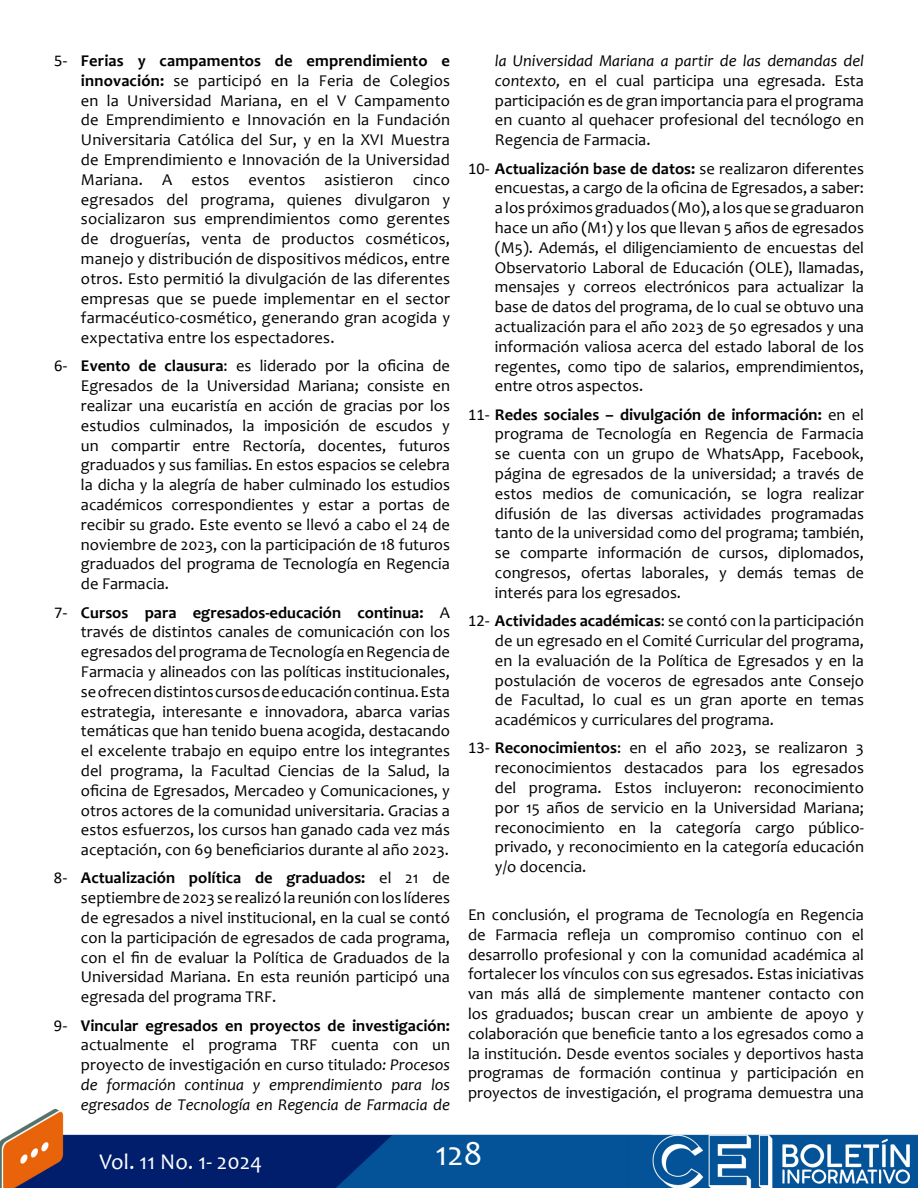
<style>
.page{position:relative;width:918px;height:1188px;background:#fff}
.page>*{position:absolute;margin:0;border:0;box-sizing:border-box;transform-origin:0 0}
.t1{font:34.5px "Candara";color:#fff}
.t2{font:22.5px "Candara";color:#fff}
.t3{font:16.5px/19.8px "Candara";color:#000;text-align:justify}
.t4{font:italic 16.5px/19.8px "Candara";color:#000;text-align:justify}
.s1{font-family:"Calibri"}
.s2{font-weight:700}
.s3{font-family:"Calibri";font-style:normal}
.s4{font-weight:700;font-style:normal}
.s5{font-style:normal}
.s6{font-style:italic}
</style>
<div class="page">
<img style="left:0;top:1108px;width:917px;height:80px">
<p class="t3" style="left:81px;top:51px;width:371px;text-indent:-27px"><span class="s1">5-</span> <span class="s2">Ferias y campamentos de emprendimiento e innovación:</span> se participó en la Feria de Colegios en la Universidad Mariana, en el V Campamento de Emprendimiento e Innovación en la Fundación Universitaria Católica del Sur, y en la XVI Muestra de Emprendimiento e Innovación de la Universidad Mariana. A estos eventos asistieron cinco egresados del programa, quienes divulgaron y socializaron sus emprendimientos como gerentes de droguerías, venta de productos cosméticos, manejo y distribución de dispositivos médicos, entre otros. Esto permitió la divulgación de las diferentes empresas que se puede implementar en el sector farmacéutico-cosmético, generando gran acogida y expectativa entre los espectadores.</p>
<p class="t3" style="left:81px;top:356px;width:371px;text-indent:-27px"><span class="s1">6-</span> <span class="s2">Evento de clausura</span>: es liderado por la oficina de Egresados de la Universidad Mariana; consiste en realizar una eucaristía en acción de gracias por los estudios culminados, la imposición de escudos y un compartir entre Rectoría, docentes, futuros graduados y sus familias. En estos espacios se celebra la dicha y la alegría de haber culminado los estudios académicos correspondientes y estar a portas de recibir su grado. Este evento se llevó a cabo el 24 de noviembre de 2023, con la participación de 18 futuros graduados del programa de Tecnología en Regencia de Farmacia.</p>
<p class="t3" style="left:81px;top:602px;width:371px;text-indent:-27px"><span class="s1">7-</span> <span class="s2">Cursos para egresados-educación continua:</span> A través de distintos canales de comunicación con los egresados del programa de Tecnología en Regencia de Farmacia y alineados con las políticas institucionales, se ofrecen distintos cursos de educación continua. Esta estrategia, interesante e innovadora, abarca varias temáticas que han tenido buena acogida, destacando el excelente trabajo en equipo entre los integrantes del programa, la Facultad Ciencias de la Salud, la oficina de Egresados, Mercadeo y Comunicaciones, y otros actores de la comunidad universitaria. Gracias a estos esfuerzos, los cursos han ganado cada vez más aceptación, con 69 beneficiarios durante al año 2023.</p>
<p class="t3" style="left:81px;top:868px;width:371px;text-indent:-27px"><span class="s1">8-</span> <span class="s2">Actualización política de graduados:</span> el 21 de septiembre de 2023 se realizó la reunión con los líderes de egresados a nivel institucional, en la cual se contó con la participación de egresados de cada programa, con el fin de evaluar la Política de Graduados de la Universidad Mariana. En esta reunión participó una egresada del programa TRF.</p>
<p class="t4" style="left:81px;top:1015px;width:371px;text-indent:-27px"><span class="s3">9-</span> <span class="s4">Vincular egresados en proyectos de investigación: </span><span class="s5">actualmente el programa TRF cuenta con un proyecto de investigación en curso titulado</span>: Procesos de formación continua y emprendimiento para los egresados de Tecnología en Regencia de Farmacia de</p>
<p class="t3" style="left:495px;top:51px;width:371px"><span class="s6">la Universidad Mariana a partir de las demandas del contexto,</span> en el cual participa una egresada. Esta participación es de gran importancia para el programa en cuanto al quehacer profesional del tecnólogo en Regencia de Farmacia.</p>
<p class="t3" style="left:495px;top:158px;width:371px;text-indent:-27px"><span class="s1">10-</span> <span class="s2">Actualización base de datos:</span> se realizaron diferentes encuestas, a cargo de la oficina de Egresados, a saber: a los próximos graduados (M0), a los que se graduaron hace un año (M1) y los que llevan 5 años de egresados (M5). Además, el diligenciamiento de encuestas del Observatorio Laboral de Educación (OLE), llamadas, mensajes y correos electrónicos para actualizar la base de datos del programa, de lo cual se obtuvo una actualización para el año 2023 de 50 egresados y una información valiosa acerca del estado laboral de los regentes, como tipo de salarios, emprendimientos, entre otros aspectos.</p>
<p class="t3" style="left:495px;top:404px;width:371px;text-indent:-27px"><span class="s1">11-</span> <span class="s2">Redes sociales – divulgación de información:</span> en el programa de Tecnología en Regencia de Farmacia se cuenta con un grupo de WhatsApp, Facebook, página de egresados de la universidad; a través de estos medios de comunicación, se logra realizar difusión de las diversas actividades programadas tanto de la universidad como del programa; también, se comparte información de cursos, diplomados, congresos, ofertas laborales, y demás temas de interés para los egresados.</p>
<p class="t3" style="left:495px;top:611px;width:371px;text-indent:-27px"><span class="s1">12-</span> <span class="s2">Actividades académicas</span>: se contó con la participación de un egresado en el Comité Curricular del programa, en la evaluación de la Política de Egresados y en la postulación de voceros de egresados ante Consejo de Facultad, lo cual es un gran aporte en temas académicos y curriculares del programa.</p>
<p class="t3" style="left:495px;top:738px;width:371px;text-indent:-27px"><span class="s1">13-</span> <span class="s2">Reconocimientos</span>: en el año 2023, se realizaron 3 reconocimientos destacados para los egresados del programa. Estos incluyeron: reconocimiento por 15 años de servicio en la Universidad Mariana; reconocimiento en la categoría cargo público&shy;privado, y reconocimiento en la categoría educación y/o docencia.</p>
<p class="t3" style="left:468px;top:905px;width:398px">En conclusión, el programa de Tecnología en Regencia de Farmacia refleja un compromiso continuo con el desarrollo profesional y con la comunidad académica al fortalecer los vínculos con sus egresados. Estas iniciativas van más allá de simplemente mantener contacto con los graduados; buscan crear un ambiente de apoyo y colaboración que beneficie tanto a los egresados como a la institución. Desde eventos sociales y deportivos hasta programas de formación continua y participación en proyectos de investigación, el programa demuestra una</p>
<h2 class="t2" style="left:99px;top:1147px;width:164px">Vol. 11 No. 1- 2024</h2>
<h1 class="t1" style="left:436px;top:1132px;width:48px">128</h1>
</div>
